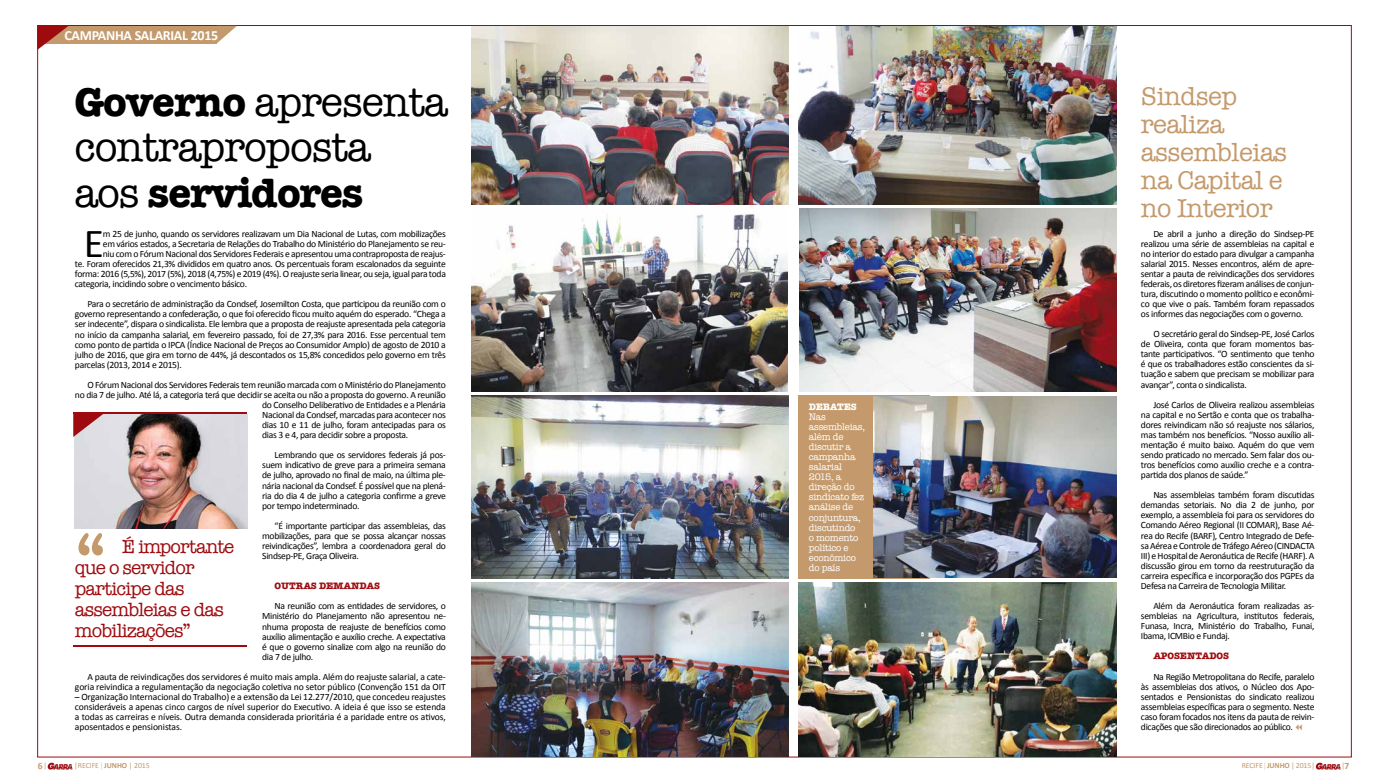
<style>
.page{position:relative;width:1389px;height:782px;background:#fff}
.page>*{position:absolute;margin:0;border:0;box-sizing:border-box;transform-origin:0 0}
.t1{font:700 52.5px "American Typewriter";color:#c49a6c}
.t2{font:42px/45.5px "American Typewriter";letter-spacing:-.025em;color:#000}
.t3{font:41.3px "Calibri";color:#000}
.t4{font:26.25px/28px "American Typewriter";letter-spacing:-.02em;color:#c49a6c}
.t5{font:19.25px/21px "American Typewriter";letter-spacing:-.045em;color:#9e0b0f}
.t6{font:700 14px "Calibri";letter-spacing:-.02em;color:#fff}
.t7{font:9.62px/10.1px "Calibri";letter-spacing:-.03em;color:#000;text-align:justify}
.t8{font:9.62px/10.1px "Calibri";letter-spacing:-.01em;color:#000;text-align:right}
.t9{font:9.62px/10.1px "American Typewriter";letter-spacing:-.02em;color:#fff}
.t10{font:700 9.62px "American Typewriter";letter-spacing:-.01em;color:#9e0b0f}
.t11{font:700 9.62px "American Typewriter";letter-spacing:-.02em;color:#fff}
.t12{font:700 9.62px "Calibri";color:#c49a6c}
.t13{font:7.88px "Calibri";letter-spacing:-.01em;color:#c49a6c}
.s1{font-weight:700}
.s2{font-weight:400;font-size:7.88px}
.s3{font-family:"Times New Roman"}
.s4{font-weight:700;font-size:9.62px}
</style>
<div class="page">
<svg style="left:1316px;top:762px;width:25px;height:7px"></svg>
<svg style="left:47px;top:762px;width:26px;height:7px"></svg>
<img style="left:75px;top:414px;width:173px;height:114px">
<div style="left:798px;top:395px;width:132px;height:183px;background:#c49a6c"></div>
<div style="left:40px;top:26px;width:176px;height:18px;background:#c49a6c"></div>
<svg style="left:216px;top:26px;width:21px;height:18px"></svg>
<svg style="left:37px;top:25px;width:33px;height:25px"></svg>
<img style="left:471px;top:26px;width:318px;height:178px">
<img style="left:471px;top:214px;width:317px;height:177px">
<img style="left:471px;top:395px;width:318px;height:183px">
<img style="left:471px;top:582px;width:318px;height:174px">
<img style="left:799px;top:26px;width:317px;height:178px">
<img style="left:799px;top:208px;width:317px;height:183px">
<img style="left:799px;top:582px;width:317px;height:174px">
<hr style="left:74px;top:412px;width:173px;height:1px;background:#9e0b0f">
<hr style="left:73px;top:645px;width:174px;height:1px;background:#9e0b0f">
<svg style="left:73px;top:412px;width:33px;height:25px"></svg>
<img style="left:873px;top:396px;width:243px;height:181px">
<h3 class="t6" style="left:64px;top:26px;width:155px">CAMPANHA SALARIAL 2015</h3>
<h2 class="t2" style="left:74px;top:78px;width:375px"><span class="s1">Governo</span> apresenta contraproposta<br>aos <span class="s1">servidores</span></h2>
<h3 class="t3" style="left:84px;top:217px;width:22px">E</h3>
<p class="t7" style="left:103px;top:228px;width:345px">m 25 de junho, quando os servidores realizavam um Dia Nacional de Lutas, com mobilizações</p>
<p class="t7" style="left:103px;top:238px;width:345px">em vários estados, a Secretaria de Relações do Trabalho do Ministério do Planejamento se reu-</p>
<p class="t7" style="left:103px;top:248px;width:345px">niu com o Fórum Nacional dos Servidores Federais e apresentou uma contraproposta de reajus-</p>
<p class="t7" style="left:75px;top:258px;width:372px">te. Foram oferecidos 21,3% divididos em quatro anos. Os percentuais foram escalonados da seguinte</p>
<p class="t7" style="left:75px;top:268px;width:372px">forma: 2016 (5,5%), 2017 (5%), 2018 (4,75%) e 2019 (4%). O reajuste seria linear, ou seja, igual para toda</p>
<p class="t7" style="left:75px;top:278px;width:174px">categoria, incidindo sobre o vencimento básico.</p>
<p class="t7" style="left:75px;top:298px;width:372px;text-indent:12px">Para o secretário de administração da Condsef, Josemilton Costa, que participou da reunião com o governo representando a confederação, o que foi oferecido ficou muito aquém do esperado. “Chega a ser indecente”, dispara o sindicalista. Ele lembra que a proposta de reajuste apresentada pela categoria no início da campanha salarial, em fevereiro passado, foi de 27,3% para 2016. Esse percentual tem como ponto de partida o IPCA (Índice Nacional de Preços ao Consumidor Amplo) de agosto de 2010 a julho de 2016, que gira em torno de 44%, já descontados os 15,8% concedidos pelo governo em três parcelas (2013, 2014 e 2015).</p>
<p class="t7" style="left:87px;top:379px;width:360px">O Fórum Nacional dos Servidores Federais tem reunião marcada com o Ministério do Planejamento</p>
<p class="t7" style="left:75px;top:389px;width:372px">no dia 7 de julho. Até lá, a categoria terá que decidir se aceita ou não a proposta do governo. A reunião</p>
<p class="t7" style="left:262px;top:399px;width:185px">do Conselho Deliberativo de Entidades e a Plenária</p>
<p class="t7" style="left:262px;top:409px;width:185px">Nacional da Condsef, marcadas para acontecer nos</p>
<p class="t7" style="left:262px;top:419px;width:185px">dias 10 e 11 de julho, foram antecipadas para os</p>
<p class="t7" style="left:262px;top:429px;width:148px">dias 3 e 4, para decidir sobre a proposta.</p>
<p class="t7" style="left:262px;top:449px;width:185px;text-indent:12px">Lembrando que os servidores federais já pos&shy;suem indicativo de greve para a primeira semana de julho, aprovado no final de maio, na última ple&shy;nária nacional da Condsef. É possível que na plená&shy;ria do dia 4 de julho a categoria confirme a greve por tempo indeterminado.</p>
<p class="t7" style="left:262px;top:520px;width:185px;text-indent:12px">“É importante participar das assembleias, das mobilizações, para que se possa alcançar nossas reivindicações”, lembra a coordenadora geral do Sindsep-PE, Graça Oliveira.</p>
<p class="t10" style="left:275px;top:577px;width:107px">OUTRAS DEMANDAS</p>
<p class="t7" style="left:262px;top:600px;width:185px;text-indent:12px">Na reunião com as entidades de servidores, o Ministério do Planejamento não apresentou ne&shy;nhuma proposta de reajuste de benefícios como auxílio alimentação e auxílio creche. A expectativa é que o governo sinalize com algo na reunião do dia 7 de julho.</p>
<p class="t8" style="left:75px;top:671px;width:372px">A pauta de reivindicações dos servidores é muito mais ampla. Além do reajuste salarial, a cate&shy;goria reivindica a regulamentação da negociação coletiva no setor público (Convenção 151 da OIT</p>
<p class="t7" style="left:75px;top:691px;width:372px">– Organização Internacional do Trabalho) e a extensão da Lei 12.277/2010, que concedeu reajustes consideráveis a apenas cinco cargos de nível superior do Executivo. A ideia é que isso se estenda a todas as carreiras e níveis. Outra demanda considerada prioritária é a paridade entre os ativos, aposentados e pensionistas.</p>
<h1 class="t1" style="left:75px;top:506px;width:32px">“</h1>
<h3 class="t5" style="left:75px;top:535px;width:161px;text-indent:47px">É importante que o servidor participe das assembleias e das mobilizações”</h3>
<p class="t11" style="left:809px;top:398px;width:49px">DEBATES</p>
<p class="t9" style="left:809px;top:411px;width:58px">Nas assembleias, além de discutir a campanha salarial<br>2015, a direção do sindicato fez análise de conjuntura, discutindo<br>o momento político e econômico do país</p>
<h3 class="t4" style="left:1141px;top:81px;width:148px">Sindsep realiza assembleias na Capital e no Interior</h3>
<p class="t7" style="left:1141px;top:228px;width:175px;text-indent:12px">De abril a junho a direção do Sindsep-PE realizou uma série de assembleias na capital e no interior do estado para divulgar a campanha salarial 2015. Nesses encontros, além de apre&shy;sentar a pauta de reivindicações dos servidores federais, os diretores fizeram análises de conjun&shy;tura, discutindo o momento político e econômi&shy;co que vive o país. Também foram repassados os informes das negociações com o governo.</p>
<p class="t7" style="left:1141px;top:328px;width:175px;text-indent:12px">O secretário geral do Sindsep-PE, José Carlos de Oliveira, conta que foram momentos bas&shy;tante participativos. “O sentimento que tenho é que os trabalhadores estão conscientes da si&shy;tuação e sabem que precisam se mobilizar para avançar”, conta o sindicalista.</p>
<p class="t7" style="left:1141px;top:399px;width:175px;text-indent:12px">José Carlos de Oliveira realizou assembleias na capital e no Sertão e conta que os trabalha&shy;dores reivindicam não só reajuste nos sálarios, mas também nos benefícios. “Nosso auxílio ali&shy;mentação é muito baixo. Aquém do que vem sendo praticado no mercado. Sem falar dos ou&shy;tros benefícios como auxílio creche e a contra&shy;partida dos planos de saúde.”</p>
<p class="t7" style="left:1141px;top:489px;width:175px;text-indent:12px">Nas assembleias também foram discutidas demandas setoriais. No dia 2 de junho, por exemplo, a assembleia foi para os servidores do Comando Aéreo Regional (II COMAR), Base Aé&shy;rea do Recife (BARF), Centro Integrado de Defe&shy;sa Aérea e Controle de Tráfego Aéreo (CINDACTA III) e Hospital de Aeronáutica de Recife (HARF). A discussão girou em torno da reestruturação da carreira específica e incorporação dos PGPEs da Defesa na Carreira de Tecnologia Militar.</p>
<p class="t7" style="left:1141px;top:600px;width:175px;text-indent:12px">Além da Aeronáutica foram realizadas as&shy;sembleias na Agricultura, institutos federais, Funasa, Incra, Ministério do Trabalho, Funai, Ibama, ICMBio e Fundaj.</p>
<p class="t10" style="left:1153px;top:647px;width:77px">APOSENTADOS</p>
<p class="t7" style="left:1141px;top:670px;width:175px;text-indent:12px">Na Região Metropolitana do Recife, paralelo às assembleias dos ativos, o Núcleo dos Apo&shy;sentados e Pensionistas do sindicato realizou assembleias específicas para o segmento. Neste caso foram focados nos itens da pauta de reivin&shy;dicações que são direcionados ao público.</p>
<p class="t12" style="left:38px;top:759px;width:11px">6<span class="s2">|</span></p>
<p class="t13" style="left:74px;top:760px;width:77px">|RECIFE <span class="s3">|</span> <span class="s1">JUNHO</span> | 2015</p>
<p class="t13" style="left:1242px;top:760px;width:75px">RECIFE <span class="s3">|</span> <span class="s1">JUNHO</span> | 2015|</p>
<p class="t13" style="left:1342px;top:760px;width:9px">|<span class="s4">7</span></p>
</div>
